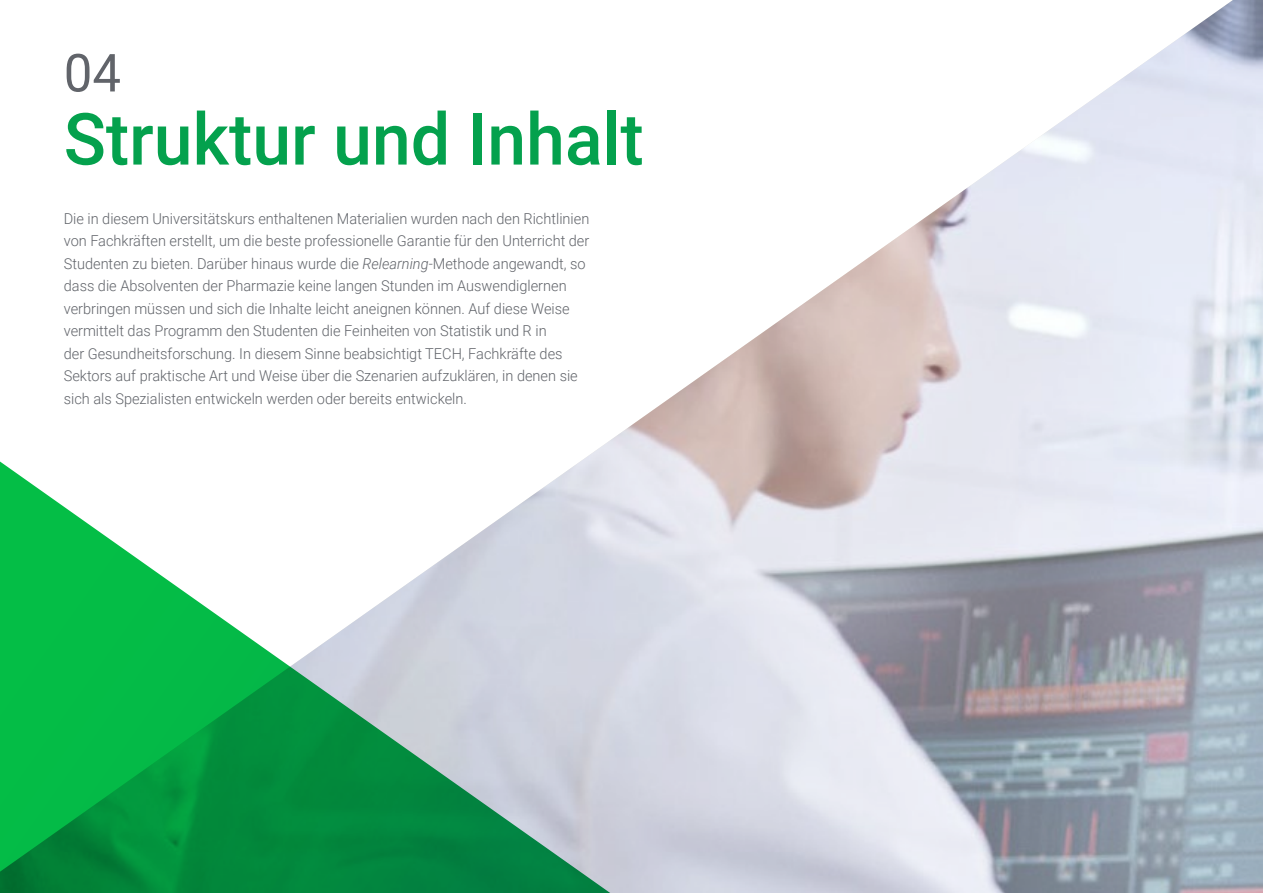
<style>
.page{position:relative;width:1263px;height:893px;background:#fff}
.page>*{position:absolute;margin:0;border:0;box-sizing:border-box;transform-origin:0 0}
.t1{font:500 72px "Roboto";color:#04a14d}
.t2{font:52.5px "Roboto";color:#61646a}
.t3{font:300 15px/22.5px "Roboto";color:#61646a}
.s1{font-style:italic}
</style>
<div class="page">
<img style="left:603px;top:0;width:660px;height:893px">
<svg style="left:0;top:446px;width:640px;height:447px"></svg>
<h2 class="t2" style="left:64px;top:36px;width:59px">04</h2>
<h1 class="t1" style="left:64px;top:89px;width:581px">Struktur und Inhalt</h1>
<p class="t3" style="left:64px;top:207px;width:527px">Die in diesem Universitätskurs enthaltenen Materialien wurden nach den Richtlinien von Fachkräften erstellt, um die beste professionelle Garantie für den Unterricht der Studenten zu bieten. Darüber hinaus wurde die <span class="s1">Relearning</span>-Methode angewandt, so dass die Absolventen der Pharmazie keine langen Stunden im Auswendiglernen verbringen müssen und sich die Inhalte leicht aneignen können. Auf diese Weise vermittelt das Programm den Studenten die Feinheiten von Statistik und R in<br>der Gesundheitsforschung. In diesem Sinne beabsichtigt TECH, Fachkräfte des Sektors auf praktische Art und Weise über die Szenarien aufzuklären, in denen sie sich als Spezialisten entwickeln werden oder bereits entwickeln.</p>
</div>
